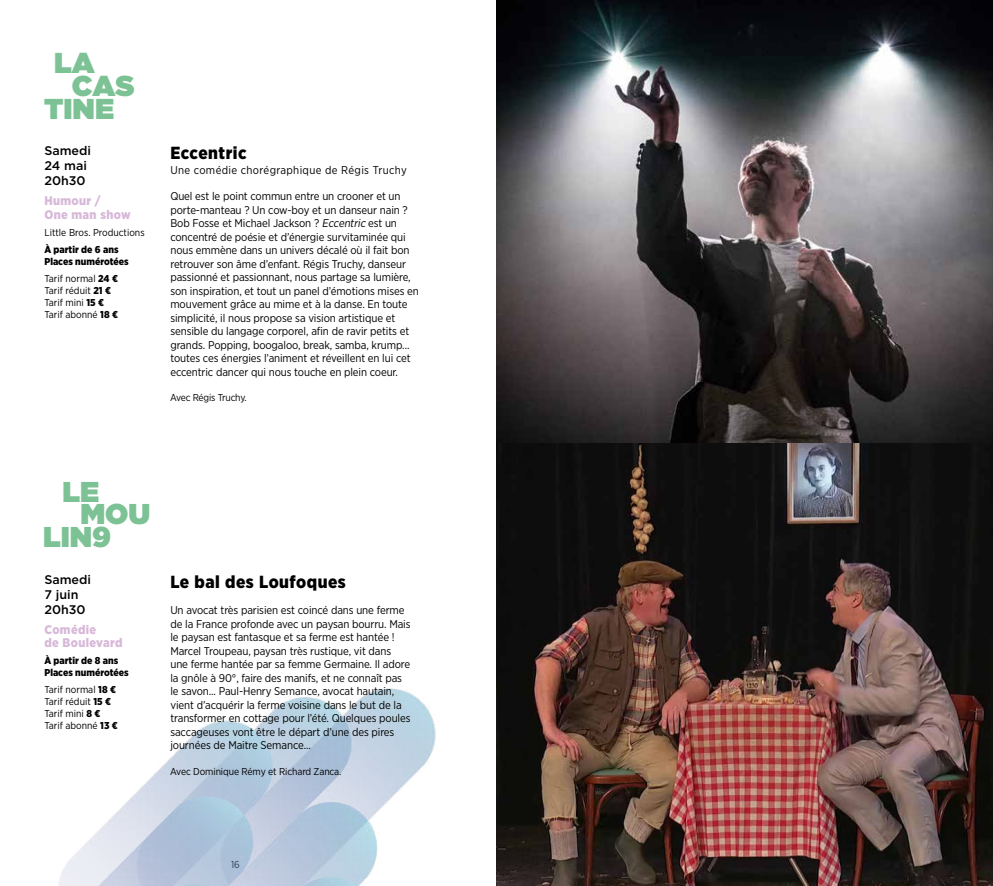
<style>
.page{position:relative;width:993px;height:886px;background:#fff}
.page>*{position:absolute;margin:0;border:0;box-sizing:border-box;transform-origin:0 0}
.t1{font:900 28.75px "Gotham";color:#7cc295}
.t2{font:900 28.62px "Gotham";color:#7cc295}
.t3{font:900 17.5px "Gotham Narrow";letter-spacing:.03em;color:#000}
.t4{font:900 12.5px/13.8px "Gotham Narrow";letter-spacing:.03em;color:#d8b8d9}
.t5{font:500 12.5px/15px "Gotham";color:#000}
.t6{font:11.25px/13.5px "Gotham Narrow";letter-spacing:-.01em;color:#000}
.t7{font:11.25px "Gotham Narrow";letter-spacing:.03em;color:#000}
.t8{font:10px/12px "Gotham Narrow";color:#000}
.t9{font:900 10px/12px "Gotham Narrow";color:#000}
.t10{font:10px "Gotham Narrow";letter-spacing:-.02em;color:#000}
.s1{font-weight:900}
.s2{font-style:italic}
</style>
<div class="page">
<img style="left:496px;top:0;width:496px;height:886px">
<img style="left:58px;top:624px;width:445px;height:262px">
<h1 class="t1" style="left:54px;top:43px;width:42px">LA</h1>
<h1 class="t1" style="left:72px;top:65px;width:64px">CAS</h1>
<h1 class="t1" style="left:44px;top:88px;width:71px">TINE</h1>
<p class="t5" style="left:44px;top:143px;width:48px">Samedi<br>24 mai<br>20h30</p>
<p class="t4" style="left:44px;top:194px;width:88px">Humour /<br>One man show</p>
<p class="t8" style="left:45px;top:226px;width:102px">Little Bros. Productions</p>
<p class="t9" style="left:44px;top:243px;width:86px">À partir de 6 ans<br>Places numérotées</p>
<p class="t8" style="left:44px;top:273px;width:75px">Tarif normal <span class="s1">24 €<br></span>Tarif réduit <span class="s1">21 €<br></span>Tarif mini <span class="s1">15 €<br></span>Tarif abonné <span class="s1">18 €</span></p>
<h3 class="t3" style="left:170px;top:142px;width:78px">Eccentric</h3>
<p class="t7" style="left:170px;top:163px;width:238px">Une comédie chorégraphique de Régis Truchy</p>
<p class="t6" style="left:170px;top:189px;width:250px">Quel est le point commun entre un crooner et un porte-manteau ? Un cow-boy et un danseur nain ?<br>Bob Fosse et Michael Jackson ? <span class="s2">Eccentric</span> est un concentré de poésie et d’énergie survitaminée qui nous emmène dans un univers décalé où il fait bon retrouver son âme d’enfant. Régis Truchy, danseur passionné et passionnant, nous partage sa lumière, son inspiration, et tout un panel d’émotions mises en mouvement grâce au mime et à la danse. En toute simplicité, il nous propose sa vision artistique et sensible du langage corporel, afin de ravir petits et grands. Popping, boogaloo, break, samba, krump... toutes ces énergies l’animent et réveillent en lui cet eccentric dancer qui nous touche en plein coeur.</p>
<p class="t10" style="left:170px;top:392px;width:78px">Avec Régis Truchy.</p>
<h2 class="t2" style="left:62px;top:471px;width:38px">LE</h2>
<h2 class="t2" style="left:80px;top:494px;width:71px">MOU</h2>
<h2 class="t2" style="left:43px;top:516px;width:69px">LIN9</h2>
<p class="t5" style="left:44px;top:571px;width:48px">Samedi<br>7 juin<br>20h30</p>
<p class="t4" style="left:44px;top:622px;width:80px">Comédie<br>de Boulevard</p>
<p class="t9" style="left:44px;top:654px;width:86px">À partir de 8 ans<br>Places numérotées</p>
<p class="t8" style="left:44px;top:684px;width:75px">Tarif normal <span class="s1">18 €<br></span>Tarif réduit <span class="s1">15 €<br></span>Tarif mini <span class="s1">8 €<br></span>Tarif abonné <span class="s1">13 €</span></p>
<h3 class="t3" style="left:170px;top:570px;width:177px">Le bal des Loufoques</h3>
<p class="t6" style="left:170px;top:603px;width:241px">Un avocat très parisien est coincé dans une ferme de la France profonde avec un paysan bourru. Mais le paysan est fantasque et sa ferme est hantée !<br>Marcel Troupeau, paysan très rustique, vit dans une ferme hantée par sa femme Germaine. Il adore la gnôle à 90°, faire des manifs, et ne connaît pas le savon... Paul-Henry Semance, avocat hautain, vient d’acquérir la ferme voisine dans le but de la transformer en cottage pour l’été. Quelques poules saccageuses vont être le départ d’une des pires journées de Maitre Semance...</p>
<p class="t8" style="left:170px;top:765px;width:173px">Avec Dominique Rémy et Richard Zanca.</p>
<p class="t8" style="left:231px;top:858px;width:10px">16</p>
</div>
